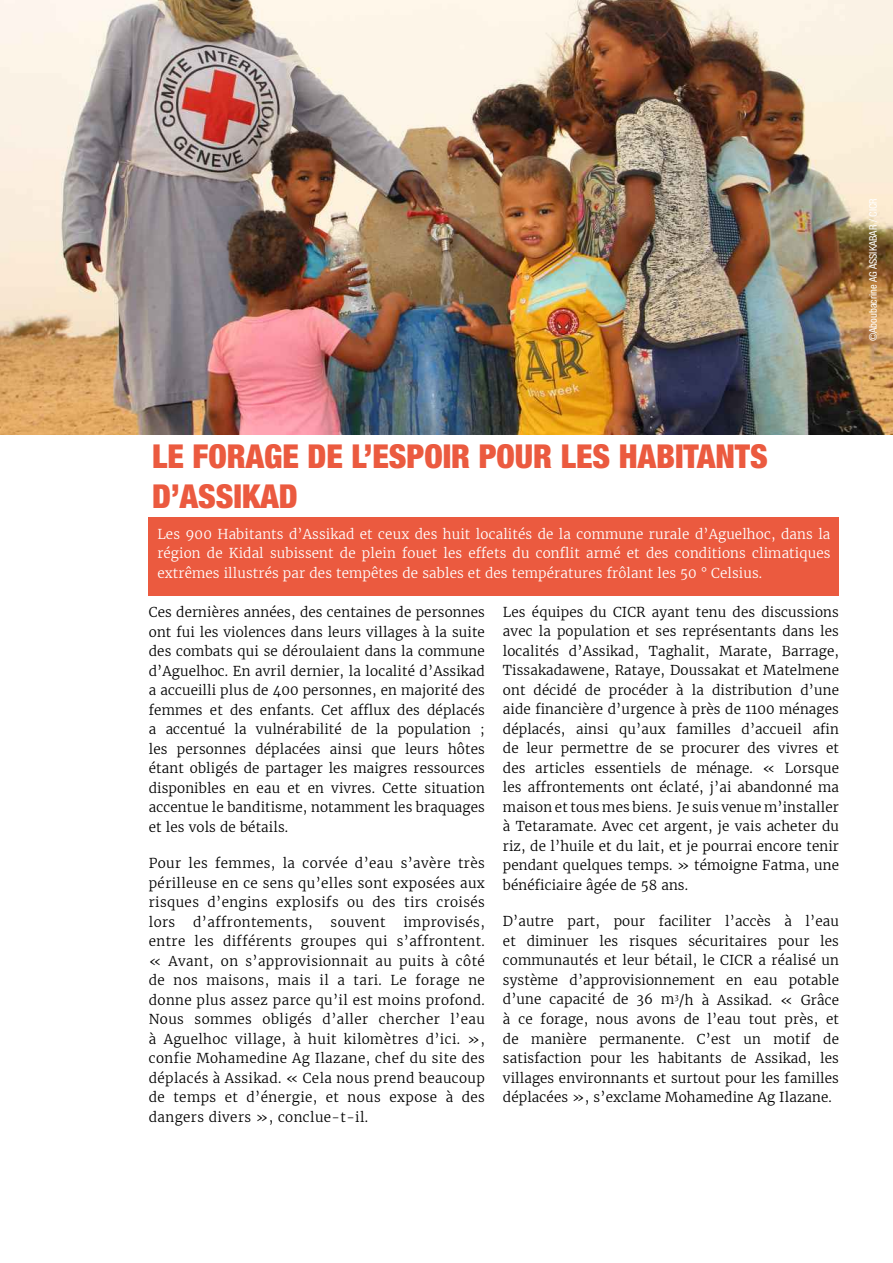
<style>
.page{position:relative;width:893px;height:1263px;background:#fff}
.page>*{position:absolute;margin:0;border:0;box-sizing:border-box;transform-origin:0 0}
.t1{font:900 condensed 33px/39.6px "Helvetica Neue LT";color:#eb5a3f}
.t2{font:300 13.5px/19.5px "Merriweather";letter-spacing:.01em;color:#000;text-align:justify}
.t3{font:300 13.5px/19.5px "Merriweather";letter-spacing:.01em;color:#fff;text-align:justify}
.t4{font:300 13.5px "Merriweather";letter-spacing:.03em;color:#000}
.t5{font:condensed 10.5px "Helvetica Neue LT Std";color:#fff}
</style>
<div class="page">
<img style="left:0;top:0;width:893px;height:434px">
<div style="left:149px;top:517px;width:690px;height:78px;background:#eb5a3f"></div>
<p class="t5" style="left:867px;top:341px;width:144px;rotate:-90deg">©Aboubacrine AG ASSIKABAR / CICR</p>
<h1 class="t1" style="left:152px;top:436px;width:617px">LE FORAGE DE L’ESPOIR POUR LES HABITANTS<br>D’ASSIKAD</h1>
<p class="t3" style="left:157px;top:524px;width:675px">Les 900 Habitants d’Assikad et ceux des huit localités de la commune rurale d’Aguelhoc, dans la région de Kidal subissent de plein fouet les effets du conflit armé et des conditions climatiques extrêmes illustrés par des tempêtes de sables et des températures frôlant les 50 ° Celsius.</p>
<p class="t2" style="left:149px;top:602px;width:338px">Ces dernières années, des centaines de personnes ont fui les violences dans leurs villages à la suite des combats qui se déroulaient dans la commune d’Aguelhoc. En avril dernier, la localité d’Assikad a accueilli plus de 400 personnes, en majorité des femmes et des enfants. Cet afflux des déplacés a accentué la vulnérabilité de la population ; les personnes déplacées ainsi que leurs hôtes étant obligés de partager les maigres ressources disponibles en eau et en vivres. Cette situation accentue le banditisme, notamment les braquages et les vols de bétails.</p>
<p class="t2" style="left:149px;top:853px;width:338px">Pour les femmes, la corvée d’eau s’avère très périlleuse en ce sens qu’elles sont exposées aux risques d’engins explosifs ou des tirs croisés lors</p>
<p class="t2" style="left:149px;top:912px;width:338px;text-indent:255px">improvisés, entre les différents groupes qui s’affrontent. « Avant, on s’approvisionnait au puits à côté de nos maisons, mais il a tari. Le forage ne donne plus assez parce qu’il est moins profond.<br>Nous sommes obligés d’aller chercher l’eau à Aguelhoc village, à huit kilomètres d’ici. », confie Mohamedine Ag Ilazane, chef du site des déplacés à Assikad. « Cela nous prend beaucoup de temps et d’énergie, et nous expose à des dangers divers », conclue-t-il.</p>
<p class="t4" style="left:193px;top:912px;width:121px">d’affrontements,</p>
<p class="t4" style="left:331px;top:912px;width:56px">souvent</p>
<p class="t2" style="left:503px;top:602px;width:338px">Les équipes du CICR ayant tenu des discussions avec la population et ses représentants dans les localités d’Assikad, Taghalit, Marate, Barrage, Tissakadawene, Rataye, Doussakat et Matelmene ont décidé de procéder à la distribution d’une aide financière d’urgence à près de 1100 ménages déplacés, ainsi qu’aux familles d’accueil afin de leur permettre de se procurer des vivres et des articles essentiels de ménage. « Lorsque les affrontements ont éclaté, j’ai abandonné ma maison et tous mes biens. Je suis venue m’installer à Tetaramate. Avec cet argent, je vais acheter du riz, de l’huile et du lait, et je pourrai encore tenir pendant quelques temps. » témoigne Fatma, une bénéficiaire âgée de 58 ans.</p>
<p class="t2" style="left:503px;top:911px;width:338px">D’autre part, pour faciliter l’accès à l’eau et diminuer les risques sécuritaires pour les communautés et leur bétail, le CICR a réalisé un système d’approvisionnement en eau potable d’une capacité de 36 m<sup>3</sup>/h à Assikad. « Grâce à ce forage, nous avons de l’eau tout près, et de manière permanente. C’est un motif de satisfaction pour les habitants de Assikad, les villages environnants et surtout pour les familles déplacées », s’exclame Mohamedine Ag Ilazane.</p>
</div>
